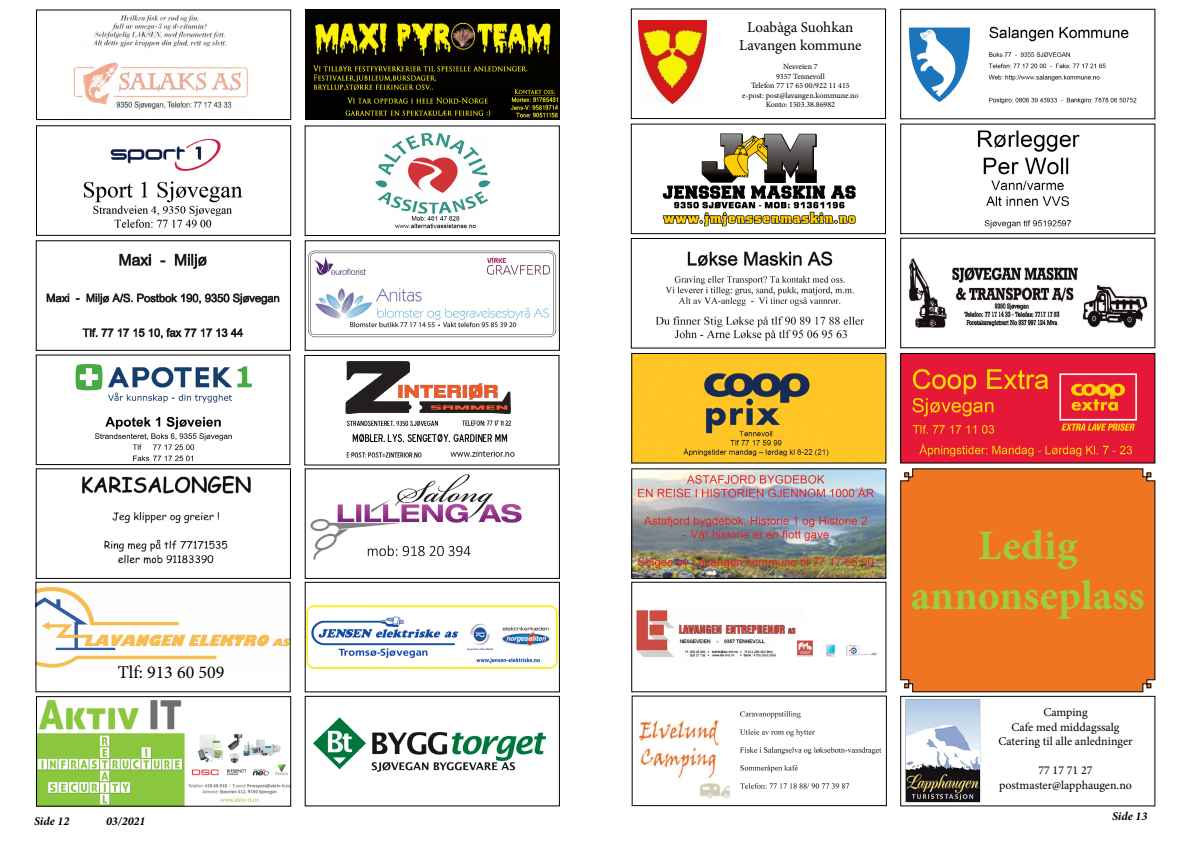
<style>
.page{position:relative;width:1191px;height:842px;background:#fff}
.page>*{position:absolute;margin:0;border:0;box-sizing:border-box;transform-origin:0 0}
.t1{font:700 42px/50.4px "Minion Pro";color:#9fcc3b;text-align:center}
.t2{font:18px "Minion Pro";color:#000}
.t3{font:15px/18px "Minion Pro";letter-spacing:.005em;color:#000;text-align:center}
.t4{font:12px/14.4px "Minion Pro";color:#000;text-align:center}
.t5{font:italic 700 12px "Minion Pro";color:#000}
.t6{font:8px/9.6px "Minion Pro";color:#000;text-align:center}
</style>
<div class="page">
<img style="left:73px;top:14px;width:175px;height:96px">
<div style="left:36px;top:9px;width:255px;height:111px;border:1px solid #000"></div>
<img style="left:83px;top:138px;width:160px;height:90px">
<div style="left:36px;top:125px;width:255px;height:111px;border:1px solid #000"></div>
<img style="left:308px;top:250px;width:249px;height:88px">
<div style="left:305px;top:240px;width:255px;height:111px;border:1px solid #000"></div>
<img style="left:977px;top:130px;width:103px;height:99px">
<div style="left:900px;top:124px;width:255px;height:110px;border:1px solid #000"></div>
<img style="left:38px;top:700px;width:251px;height:105px">
<div style="left:36px;top:696px;width:255px;height:111px;border:1px solid #000"></div>
<img style="left:375px;top:133px;width:116px;height:96px">
<div style="left:305px;top:125px;width:255px;height:111px;border:1px solid #000"></div>
<img style="left:307px;top:605px;width:250px;height:64px">
<div style="left:305px;top:582px;width:255px;height:110px;border:1px solid #000"></div>
<img style="left:633px;top:355px;width:251px;height:106px">
<div style="left:631px;top:353px;width:255px;height:110px;border:1px solid #000"></div>
<img style="left:655px;top:251px;width:210px;height:90px">
<div style="left:631px;top:238px;width:255px;height:111px;border:1px solid #000"></div>
<img style="left:75px;top:363px;width:177px;height:99px">
<div style="left:36px;top:354px;width:254px;height:111px;border:1px solid #000"></div>
<img style="left:637px;top:711px;width:245px;height:88px">
<div style="left:631px;top:695px;width:256px;height:111px;border:1px solid #000"></div>
<img style="left:908px;top:26px;width:229px;height:78px">
<div style="left:900px;top:9px;width:255px;height:110px;border:1px solid #000"></div>
<img style="left:908px;top:258px;width:240px;height:71px">
<img style="left:902px;top:355px;width:251px;height:106px">
<div style="left:900px;top:353px;width:255px;height:110px;border:1px solid #000"></div>
<img style="left:313px;top:717px;width:234px;height:55px">
<div style="left:305px;top:696px;width:255px;height:110px;border:1px solid #000"></div>
<img style="left:345px;top:361px;width:170px;height:97px">
<div style="left:304px;top:355px;width:255px;height:110px;border:1px solid #000"></div>
<img style="left:310px;top:474px;width:212px;height:86px">
<div style="left:305px;top:468px;width:255px;height:111px;border:1px solid #000"></div>
<div style="left:36px;top:468px;width:255px;height:111px;border:1px solid #000"></div>
<img style="left:82px;top:475px;width:169px;height:89px">
<img style="left:46px;top:253px;width:234px;height:86px">
<div style="left:36px;top:240px;width:255px;height:111px;border:1px solid #000"></div>
<img style="left:633px;top:470px;width:251px;height:107px">
<div style="left:631px;top:468px;width:255px;height:111px;border:1px solid #000"></div>
<img style="left:662px;top:133px;width:194px;height:94px">
<div style="left:631px;top:124px;width:255px;height:110px;border:1px solid #000"></div>
<img style="left:636px;top:610px;width:241px;height:47px">
<img style="left:37px;top:586px;width:252px;height:82px">
<img style="left:639px;top:21px;width:67px;height:82px">
<div style="left:631px;top:8px;width:255px;height:111px;border:1px solid #000"></div>
<img style="left:905px;top:699px;width:76px;height:104px">
<div style="left:900px;top:696px;width:255px;height:110px;border:1px solid #000"></div>
<img style="left:306px;top:9px;width:254px;height:110px">
<div style="left:900px;top:468px;width:255px;height:225px;background:#f07520"></div>
<h2 class="t2" style="left:118px;top:660px;width:108px">Tlf: 913 60 509</h2>
<h3 class="t5" style="left:34px;top:812px;width:37px">Side 12</h3>
<h3 class="t5" style="left:106px;top:812px;width:41px">03/2021</h3>
<h3 class="t3" style="left:739px;top:18px;width:124px">Loabàga Suohkan<br>Lavangen kommune</h3>
<p class="t6" style="left:742px;top:62px;width:118px">Nesveien 7<br>9357 Tennevoll<br>Telefon 77 17 65 00/922 11 415 e-post: post@lavangen.kommune.no<br>Konto: 1503.38.86982</p>
<h1 class="t1" style="left:911px;top:520px;width:235px">Ledig annonseplass</h1>
<h3 class="t4" style="left:998px;top:705px;width:136px">Camping<br>Cafe med middagssalg<br>Catering til alle anledninger</h3>
<h3 class="t4" style="left:999px;top:763px;width:134px">77 17 71 27 postmaster@lapphaugen.no</h3>
<h3 class="t5" style="left:1112px;top:808px;width:37px">Side 13</h3>
</div>
